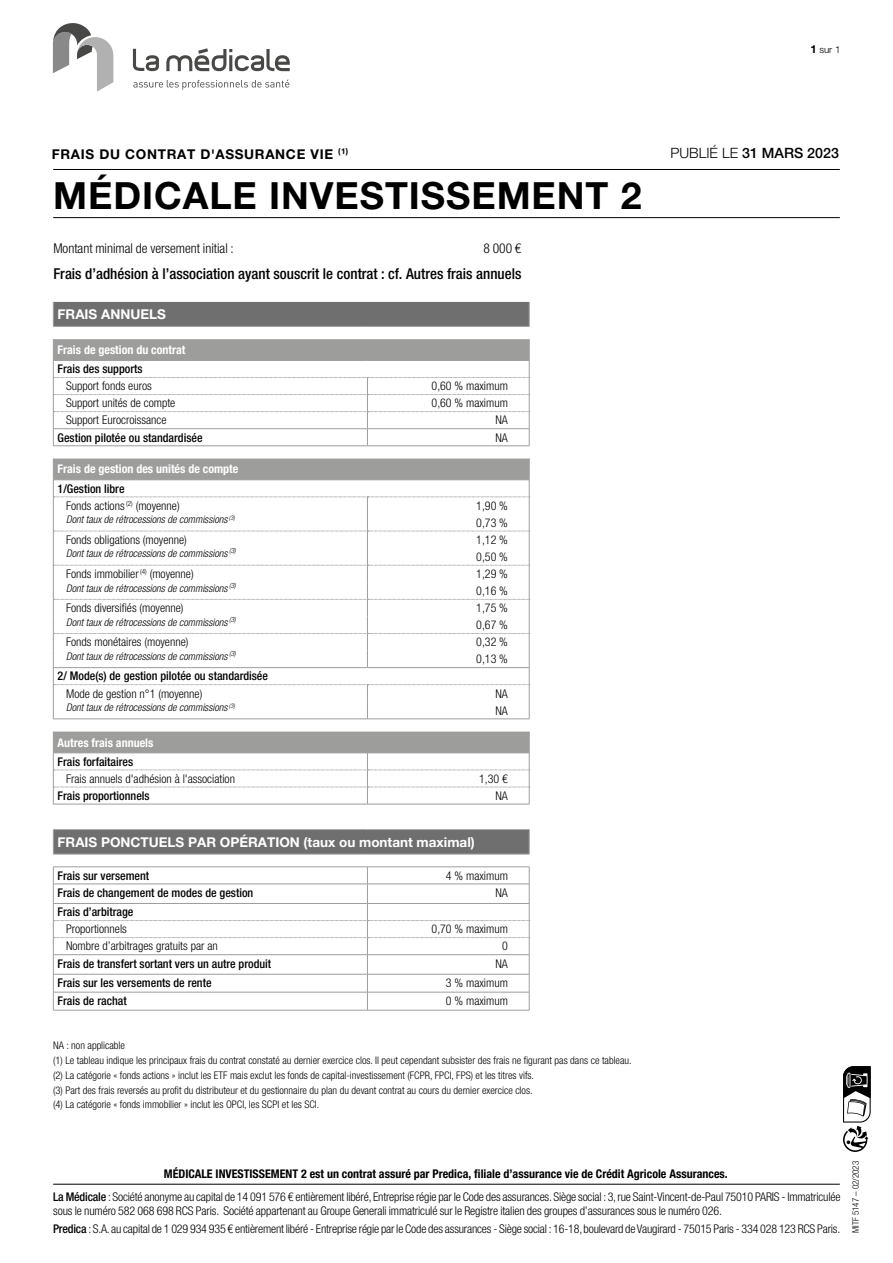
<style>
.page{position:relative;width:893px;height:1263px;background:#fff}
.page>*{position:absolute;margin:0;border:0;box-sizing:border-box;transform-origin:0 0}
.t1{font:700 37.5px "Helvetica Neue LT Std";letter-spacing:.025em;color:#000}
.t2{font:500 condensed 15px "Helvetica Neue LT Std";color:#000}
.t3{font:500 14.25px "Helvetica Neue LT Std";color:#000}
.t4{font:700 13.5px "Helvetica Neue LT Std";color:#fff}
.t5{font:300 condensed 13.5px "Helvetica Neue LT Std";color:#000}
.t6{font:700 13.5px "Helvetica Neue LT Std";letter-spacing:.05em;color:#000}
.t7{font:300 condensed 12px/17.1px "Helvetica Neue LT Std";letter-spacing:-.01em;color:#000}
.t8{font:500 condensed 12px "Helvetica Neue LT Std";color:#000}
.t9{font:700 condensed 12px "Helvetica Neue LT Std";color:#000}
.t10{font:700 condensed 12px "Helvetica Neue LT Std";color:#fff}
.t11{font:300 condensed 10.5px/14.7px "Helvetica Neue LT Std";color:#000}
.t12{font:italic 300 condensed 10.5px "Helvetica Neue LT Std";color:#000}
.t13{font:300 9.75px "Helvetica Neue LT Std";color:#000}
.t14{font:300 condensed 9px "Helvetica Neue LT Std";color:#000}
.t15{font:700 8.1px "Helvetica Neue LT Std";color:#000}
.s1{font-weight:700;font-size:11.25px}
.s2{font-weight:300}
.s3{font-weight:500}
</style>
<div class="page">
<hr style="left:53px;top:1184px;width:787px;height:1px;background:#000">
<svg style="left:843px;top:1066px;width:28px;height:86px"></svg>
<hr style="left:53px;top:217px;width:787px;height:1px;background:#000">
<hr style="left:53px;top:169px;width:787px;height:1px;background:#000">
<svg style="left:166px;top:48px;width:124px;height:23px"></svg>
<svg style="left:133px;top:49px;width:26px;height:22px"></svg>
<svg style="left:133px;top:80px;width:156px;height:10px"></svg>
<svg style="left:53px;top:23px;width:60px;height:69px"></svg>
<svg style="left:54px;top:302px;width:475px;height:552px;fill:#706f6f"></svg>
<svg style="left:53px;top:446px;width:476px;height:286px"></svg>
<div style="left:53px;top:804px;width:476px;height:26px;background:#fff"></div>
<svg style="left:53px;top:302px;width:1px;height:24px"></svg>
<svg style="left:529px;top:302px;width:1px;height:24px"></svg>
<svg style="left:53px;top:830px;width:1px;height:24px"></svg>
<svg style="left:529px;top:830px;width:1px;height:24px"></svg>
<hr style="left:53px;top:804px;width:314px;height:1px;background:#9d9d9c">
<hr style="left:367px;top:804px;width:162px;height:1px;background:#9d9d9c">
<hr style="left:53px;top:1010px;width:314px;height:1px;background:#9d9d9c">
<hr style="left:367px;top:1010px;width:162px;height:1px;background:#9d9d9c">
<hr style="left:53px;top:326px;width:314px;height:1px;background:#9d9d9c">
<hr style="left:367px;top:326px;width:162px;height:1px;background:#9d9d9c">
<hr style="left:53px;top:854px;width:314px;height:1px;background:#9d9d9c">
<hr style="left:367px;top:854px;width:162px;height:1px;background:#9d9d9c">
<hr style="left:53px;top:866px;width:314px;height:1px;background:#9d9d9c">
<hr style="left:367px;top:866px;width:162px;height:1px;background:#9d9d9c">
<svg style="left:53px;top:732px;width:477px;height:72px"></svg>
<svg style="left:53px;top:867px;width:477px;height:143px"></svg>
<hr style="left:53px;top:974px;width:314px;height:1px;background:#9d9d9c">
<hr style="left:367px;top:974px;width:162px;height:1px;background:#9d9d9c">
<hr style="left:53px;top:903px;width:314px;height:1px;background:#9d9d9c">
<hr style="left:367px;top:903px;width:162px;height:1px;background:#9d9d9c">
<hr style="left:53px;top:884px;width:314px;height:1px;background:#9d9d9c">
<hr style="left:367px;top:884px;width:162px;height:1px;background:#9d9d9c">
<hr style="left:53px;top:954px;width:314px;height:1px;background:#9d9d9c">
<hr style="left:367px;top:954px;width:162px;height:1px;background:#9d9d9c">
<svg style="left:53px;top:339px;width:477px;height:107px"></svg>
<hr style="left:53px;top:428px;width:314px;height:1px;background:#9d9d9c">
<hr style="left:367px;top:428px;width:162px;height:1px;background:#9d9d9c">
<svg style="left:53px;top:458px;width:477px;height:261px"></svg>
<hr style="left:53px;top:992px;width:314px;height:1px;background:#9d9d9c">
<hr style="left:367px;top:992px;width:162px;height:1px;background:#9d9d9c">
<hr style="left:53px;top:719px;width:314px;height:1px;background:#9d9d9c">
<hr style="left:367px;top:719px;width:162px;height:1px;background:#9d9d9c">
<hr style="left:53px;top:829px;width:314px;height:1px;background:#9d9d9c">
<hr style="left:367px;top:829px;width:162px;height:1px;background:#9d9d9c">
<p class="t13" style="left:810px;top:43px;width:32px"><span class="s1">1</span> sur 1</p>
<p class="t6" style="left:52px;top:145px;width:283px">FRAIS DU CONTRAT D'ASSURANCE VIE</p>
<p class="t3" style="left:671px;top:145px;width:170px"><span class="s2">PUBLIÉ LE</span> 31 MARS 2023</p>
<p class="t15" style="left:338px;top:146px;width:12px">(1)</p>
<h1 class="t1" style="left:53px;top:172px;width:590px">MÉDICALE INVESTISSEMENT 2</h1>
<p class="t5" style="left:53px;top:240px;width:182px">Montant minimal de versement initial :</p>
<p class="t5" style="left:483px;top:240px;width:39px">8 000 €</p>
<p class="t2" style="left:53px;top:265px;width:470px">Frais d’adhésion à l’association ayant souscrit le contrat : cf. Autres frais annuels</p>
<p class="t4" style="left:58px;top:306px;width:110px">FRAIS ANNUELS</p>
<p class="t10" style="left:58px;top:343px;width:129px">Frais de gestion du contrat</p>
<p class="t8" style="left:58px;top:362px;width:87px">Frais des supports</p>
<p class="t7" style="left:66px;top:377px;width:87px">Support fonds euros</p>
<p class="t7" style="left:432px;top:377px;width:78px">0,60 % maximum</p>
<p class="t7" style="left:66px;top:394px;width:111px">Support unités de compte</p>
<p class="t7" style="left:432px;top:394px;width:78px">0,60 % maximum</p>
<p class="t7" style="left:66px;top:412px;width:102px">Support Eurocroissance</p>
<p class="t7" style="left:495px;top:412px;width:14px">NA</p>
<p class="t8" style="left:58px;top:430px;width:146px">Gestion pilotée ou standardisée</p>
<p class="t7" style="left:495px;top:429px;width:14px">NA</p>
<p class="t10" style="left:58px;top:462px;width:182px">Frais de gestion des unités de compte</p>
<p class="t7" style="left:66px;top:480px;width:115px;text-indent:-9px"><span class="s3">1/Gestion libre<br></span>Fonds actions <sup>(2)</sup> (moyenne)</p>
<p class="t12" style="left:66px;top:513px;width:170px">Dont taux de rétrocessions de commissions <sup>(3)</sup></p>
<p class="t7" style="left:476px;top:497px;width:33px">1,90 %<br>0,73 %</p>
<p class="t7" style="left:66px;top:531px;width:122px">Fonds obligations (moyenne)</p>
<p class="t12" style="left:66px;top:547px;width:171px">Dont taux de rétrocessions de commissions <sup>(3)</sup></p>
<p class="t7" style="left:476px;top:531px;width:33px">1,12 %<br>0,50 %</p>
<p class="t7" style="left:66px;top:565px;width:129px">Fonds immobilier <sup>(4)</sup> (moyenne)</p>
<p class="t12" style="left:66px;top:582px;width:171px">Dont taux de rétrocessions de commissions <sup>(3)</sup></p>
<p class="t7" style="left:476px;top:565px;width:33px">1,29 %<br>0,16 %</p>
<p class="t7" style="left:66px;top:599px;width:119px">Fonds diversifiés (moyenne)</p>
<p class="t12" style="left:66px;top:616px;width:171px">Dont taux de rétrocessions de commissions <sup>(3)</sup></p>
<p class="t7" style="left:476px;top:599px;width:33px">1,75 %<br>0,67 %</p>
<p class="t7" style="left:66px;top:633px;width:124px">Fonds monétaires (moyenne)</p>
<p class="t12" style="left:66px;top:650px;width:171px">Dont taux de rétrocessions de commissions <sup>(3)</sup></p>
<p class="t7" style="left:476px;top:633px;width:33px">0,32 %<br>0,13 %</p>
<p class="t8" style="left:58px;top:669px;width:212px">2/ Mode(s) de gestion pilotée ou standardisée</p>
<p class="t7" style="left:66px;top:685px;width:138px">Mode de gestion n°1 (moyenne)</p>
<p class="t12" style="left:66px;top:701px;width:170px">Dont taux de rétrocessions de commissions <sup>(3)</sup></p>
<p class="t7" style="left:495px;top:685px;width:14px">NA<br>NA</p>
<p class="t10" style="left:58px;top:735px;width:97px">Autres frais annuels</p>
<p class="t8" style="left:58px;top:754px;width:77px">Frais forfaitaires</p>
<p class="t7" style="left:66px;top:770px;width:170px">Frais annuels d'adhésion à l'association</p>
<p class="t7" style="left:479px;top:770px;width:30px">1,30 €</p>
<p class="t8" style="left:58px;top:788px;width:94px">Frais proportionnels</p>
<p class="t7" style="left:495px;top:787px;width:14px">NA</p>
<p class="t4" style="left:58px;top:833px;width:419px">FRAIS PONCTUELS PAR OPÉRATION (taux ou montant maximal)</p>
<p class="t8" style="left:58px;top:868px;width:93px">Frais sur versement</p>
<p class="t7" style="left:446px;top:867px;width:63px">4 % maximum</p>
<p class="t8" style="left:58px;top:885px;width:197px">Frais de changement de modes de gestion</p>
<p class="t7" style="left:495px;top:884px;width:14px">NA</p>
<p class="t8" style="left:58px;top:905px;width:77px">Frais d’arbitrage</p>
<p class="t7" style="left:66px;top:920px;width:62px">Proportionnels</p>
<p class="t7" style="left:432px;top:920px;width:78px">0,70 % maximum</p>
<p class="t7" style="left:66px;top:937px;width:153px">Nombre d’arbitrages gratuits par an</p>
<p class="t7" style="left:502px;top:937px;width:7px">0</p>
<p class="t8" style="left:58px;top:956px;width:215px">Frais de transfert sortant vers un autre produit</p>
<p class="t7" style="left:495px;top:955px;width:14px">NA</p>
<p class="t8" style="left:58px;top:975px;width:156px">Frais sur les versements de rente</p>
<p class="t7" style="left:446px;top:974px;width:63px">3 % maximum</p>
<p class="t8" style="left:58px;top:993px;width:71px">Frais de rachat</p>
<p class="t7" style="left:446px;top:992px;width:63px">0 % maximum</p>
<p class="t11" style="left:53px;top:1038px;width:580px">NA : non applicable<br>(1) Le tableau indique les principaux frais du contrat constaté au dernier exercice clos. Il peut cependant subsister des frais ne figurant pas dans ce tableau. (2) La catégorie « fonds actions » inclut les ETF mais exclut les fonds de capital-investissement (FCPR, FPCI, FPS) et les titres vifs.<br>(3) Part des frais reversés au profit du distributeur et du gestionnaire du plan du devant contrat au cours du dernier exercice clos.<br>(4) La catégorie « fonds immobilier » inclut les OPCI, les SCPI et les SCI.</p>
<p class="t9" style="left:164px;top:1166px;width:565px">MÉDICALE INVESTISSEMENT 2 est un contrat assuré par Predica, filiale d’assurance vie de Crédit Agricole Assurances.</p>
<p class="t14" style="left:850px;top:1233px;width:74px;rotate:-90deg">MITF 5147 – 02/2023</p>
<p class="t7" style="left:53px;top:1190px;width:789px;line-height:13.5px"><span class="s3">La Médicale</span> : Société anonyme au capital de 14 091 576 € entièrement libéré, Entreprise régie par le Code des assurances. Siège social : 3, rue Saint-Vincent-de-Paul 75010 PARIS - Immatriculée sous le numéro 582 068 698 RCS Paris. Société appartenant au Groupe Generali immatriculé sur le Registre italien des groupes d’assurances sous le numéro 026.</p>
<p class="t7" style="left:53px;top:1220px;width:789px"><span class="s3">Predica</span> : S.A. au capital de 1 029 934 935 € entièrement libéré - Entreprise régie par le Code des assurances - Siège social : 16-18, boulevard de Vaugirard - 75015 Paris - 334 028 123 RCS Paris.</p>
</div>
